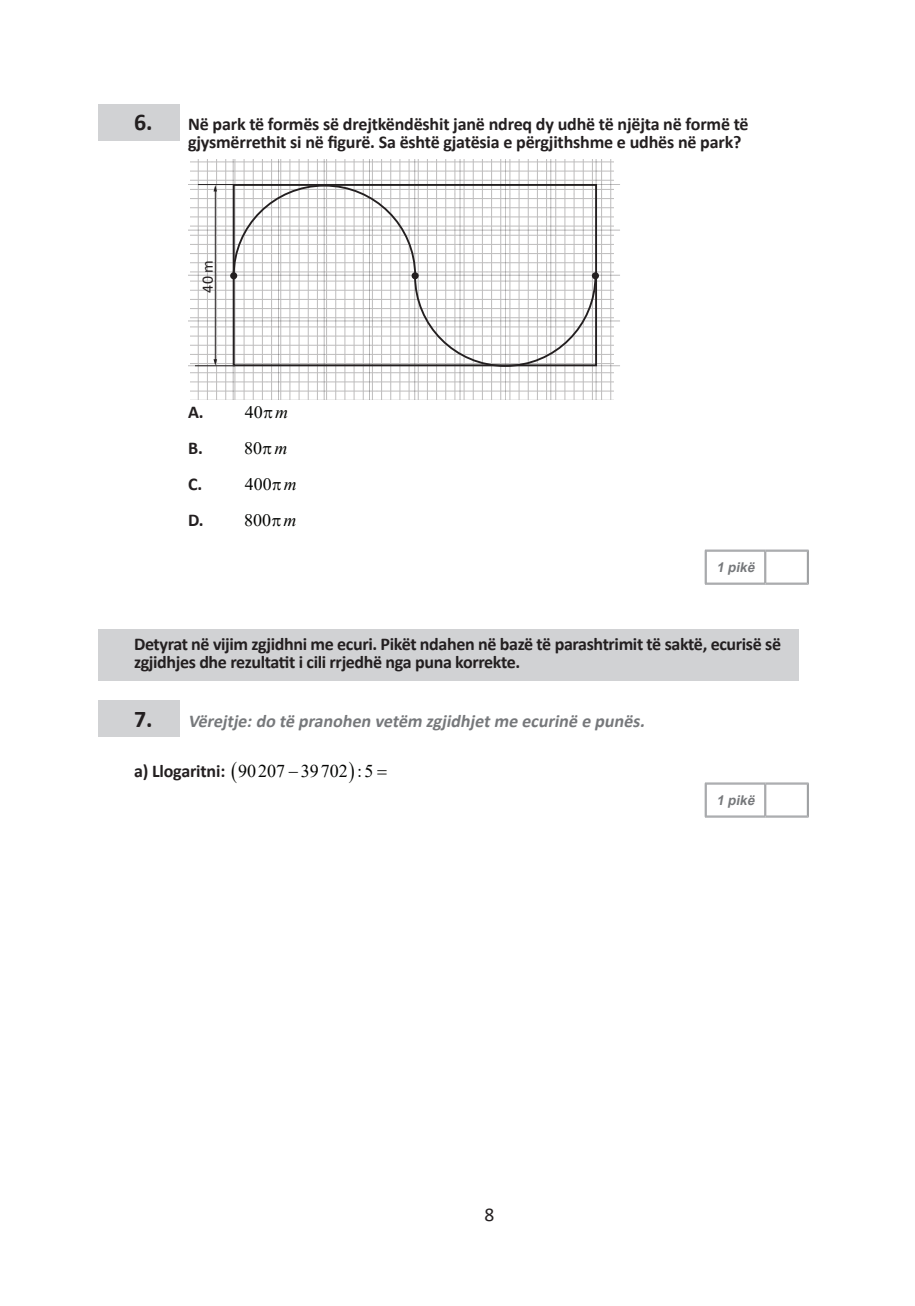
<style>
.page{position:relative;width:915px;height:1306px;background:#fff}
.page>*{position:absolute;margin:0;border:0;box-sizing:border-box;transform-origin:0 0}
.t1{font:19.5px "Calibri";color:#231f20}
.t2{font:700 18px/18px "Calibri";letter-spacing:-.02em;color:#231f20}
.t3{font:italic 700 18px "Calibri";color:#76787b}
.t4{font:17.4px/36px "Times New Roman";color:#040503}
.t5{font:15.9px "Calibri";color:#231f20}
.t6{font:italic 700 13.5px "Arial";color:#76787b}
.s1{font-size:24px}
.s2{font-family:"Times New Roman";font-weight:400;font-size:17.4px;color:#040503}
.s3{font-family:"Times New Roman";font-weight:400;font-style:italic;font-size:17.4px;color:#040503}
.s4{font-family:"Calibri";font-weight:700;font-size:18px;color:#231f20}
.s5{font-style:italic}
.s6{font-style:normal;font-size:24px;color:#231f20}
.s7{font-family:"Times New Roman";font-weight:400;color:#040503}
</style>
<div class="page">
<div style="left:99px;top:629px;width:699px;height:51px;background:#d1d2d4"></div>
<div style="left:98px;top:104px;width:82px;height:37px;background:#d1d2d4"></div>
<div style="left:98px;top:700px;width:82px;height:37px;background:#d1d2d4"></div>
<svg style="left:191px;top:160px;width:422px;height:240px"></svg>
<hr style="left:188px;top:184px;width:432px;height:1px;background:#171518">
<hr style="left:188px;top:230px;width:432px;height:1px;background:#171518">
<hr style="left:188px;top:321px;width:432px;height:1px;background:#171518">
<hr style="left:188px;top:275px;width:432px;height:1px;background:#171518">
<hr style="left:188px;top:365px;width:432px;height:1px;background:#171518">
<hr style="left:324px;top:159px;width:1px;height:241px;background:#171518">
<hr style="left:278px;top:159px;width:1px;height:241px;background:#171518">
<hr style="left:233px;top:159px;width:1px;height:241px;background:#171518">
<hr style="left:369px;top:159px;width:1px;height:241px;background:#171518">
<hr style="left:414px;top:159px;width:1px;height:241px;background:#171518">
<hr style="left:459px;top:159px;width:1px;height:241px;background:#171518">
<hr style="left:505px;top:159px;width:1px;height:241px;background:#171518">
<hr style="left:550px;top:159px;width:1px;height:241px;background:#171518">
<hr style="left:595px;top:159px;width:1px;height:241px;background:#171518">
<svg style="left:232px;top:184px;width:365px;height:184px"></svg>
<div style="left:591px;top:272px;width:7px;height:7px;background:#231f20;border-radius:50%"></div>
<hr style="left:198px;top:184px;width:40px;height:1px;background:#231f20">
<hr style="left:195px;top:365px;width:40px;height:1px;background:#231f20">
<hr style="left:215px;top:190px;width:1px;height:170px;background:#231f20">
<svg style="left:213px;top:185px;width:4px;height:6px"></svg>
<svg style="left:213px;top:359px;width:4px;height:7px"></svg>
<hr style="left:704px;top:550px;width:61px;height:1px;background:#939598">
<hr style="left:705px;top:551px;width:59px;height:1px;background:#939598">
<hr style="left:704px;top:550px;width:1px;height:34px;background:#939598">
<hr style="left:705px;top:551px;width:1px;height:32px;background:#939598">
<hr style="left:765px;top:550px;width:43px;height:1px;background:#939598">
<hr style="left:765px;top:551px;width:42px;height:1px;background:#939598">
<hr style="left:764px;top:551px;width:1px;height:32px;background:#939598">
<hr style="left:765px;top:551px;width:1px;height:32px;background:#939598">
<hr style="left:806px;top:551px;width:1px;height:32px;background:#939598">
<hr style="left:807px;top:550px;width:1px;height:34px;background:#939598">
<hr style="left:705px;top:583px;width:59px;height:1px;background:#939598">
<hr style="left:704px;top:584px;width:61px;height:1px;background:#939598">
<hr style="left:765px;top:583px;width:42px;height:1px;background:#939598">
<hr style="left:765px;top:584px;width:43px;height:1px;background:#939598">
<hr style="left:704px;top:782px;width:61px;height:1px;background:#939598">
<hr style="left:705px;top:783px;width:59px;height:1px;background:#939598">
<hr style="left:704px;top:783px;width:1px;height:33px;background:#939598">
<hr style="left:705px;top:784px;width:1px;height:31px;background:#939598">
<hr style="left:765px;top:782px;width:43px;height:1px;background:#939598">
<hr style="left:765px;top:783px;width:42px;height:1px;background:#939598">
<hr style="left:764px;top:784px;width:1px;height:31px;background:#939598">
<hr style="left:765px;top:784px;width:1px;height:31px;background:#939598">
<hr style="left:806px;top:784px;width:1px;height:31px;background:#939598">
<hr style="left:807px;top:783px;width:1px;height:33px;background:#939598">
<hr style="left:705px;top:815px;width:59px;height:1px;background:#939598">
<hr style="left:704px;top:816px;width:61px;height:1px;background:#939598">
<hr style="left:765px;top:815px;width:42px;height:1px;background:#939598">
<hr style="left:765px;top:816px;width:43px;height:1px;background:#939598">
<p class="t2" style="left:188px;top:114px;width:562px;text-indent:-54px"><span class="s1">6.</span> Në park të formës së drejtkëndëshit janë ndreq dy udhë të njëjta në formë të gjysmërrethit si në figurë. Sa është gjatësia e përgjithshme e udhës në park?</p>
<p class="t5" style="left:196px;top:292px;width:34px;rotate:-90deg">40 m</p>
<p class="t2" style="left:188px;top:393px;width:102px;line-height:36px">A. <span class="s2">40</span> <span class="s3">m<br></span>B. <span class="s2">80</span> <span class="s3">m</span></p>
<p class="t4" style="left:188px;top:465px;width:110px"><span class="s4">C.</span> 400 <span class="s5">m<br></span><span class="s4">D.</span> 800 <span class="s5">m</span></p>
<p class="t6" style="left:716px;top:558px;width:43px">1 pikë</p>
<p class="t2" style="left:134px;top:635px;width:648px">Detyrat në vijim zgjidhni me ecuri. Pikët ndahen në bazë të parashtrimit të saktë, ecurisë së zgjidhjes dhe rezultatit i cili rrjedhë nga puna korrekte.</p>
<p class="t3" style="left:134px;top:708px;width:516px"><span class="s6">7 .</span> Vërejtje:do të pranohen vetëm zgjidhjetme ecurinë e punës.</p>
<p class="t2" style="left:134px;top:761px;width:241px">a) Llogaritni: <span class="s7">90 207 39 702 : 5</span></p>
<p class="t6" style="left:716px;top:790px;width:43px">1 pikë</p>
<p class="t1" style="left:484px;top:1201px;width:11px">8</p>
</div>
